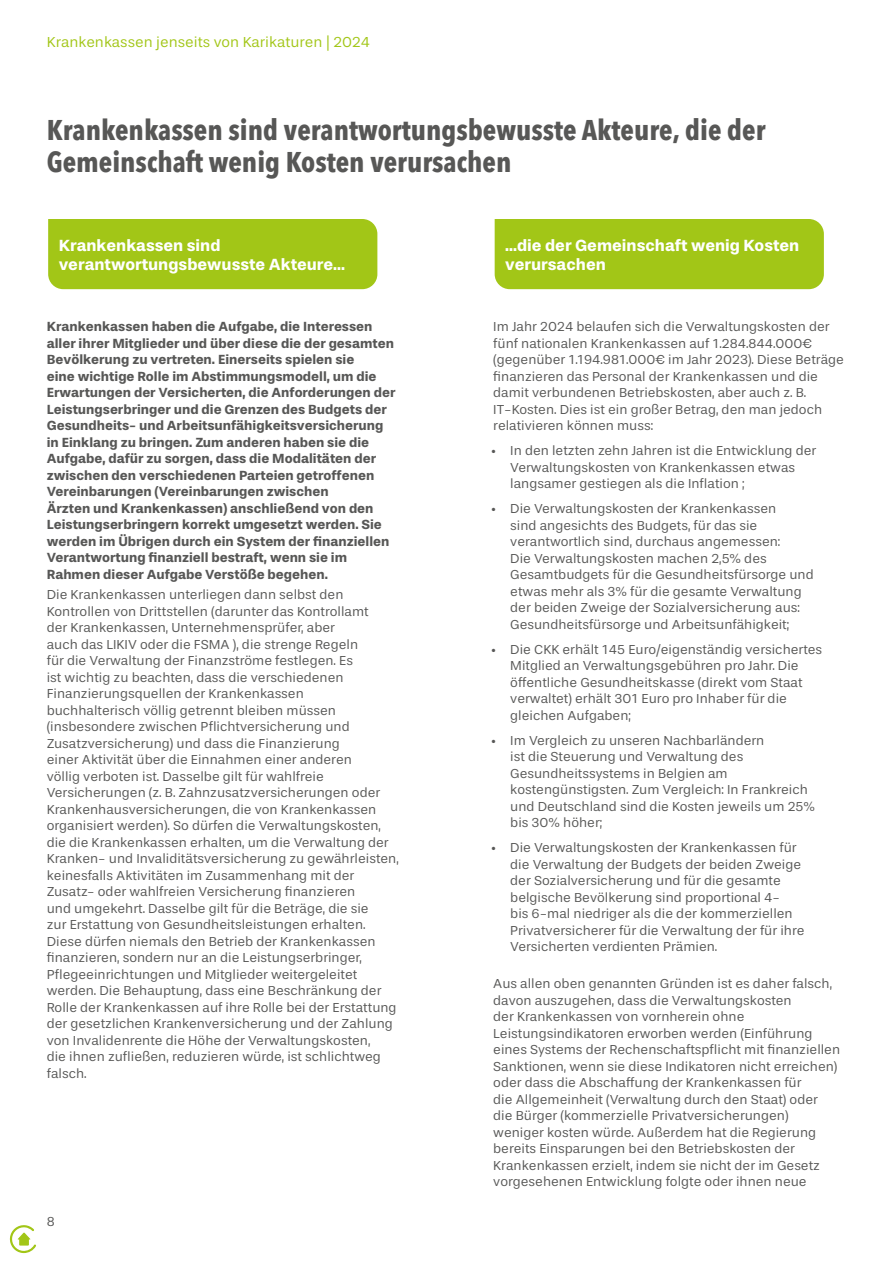
<style>
.page{position:relative;width:893px;height:1263px;background:#fff}
.page>*{position:absolute;margin:0;border:0;box-sizing:border-box;transform-origin:0 0}
.t1{font:700 28.5px/31.5px "Avenir Next Condensed";color:#575756}
.t2{font:700 16.5px/19.5px "Stevie Sans";color:#fff}
.t3{font:15px "Stevie Sans";color:#a2c617}
.t4{font:13.5px/16.5px "Stevie Sans";color:#575756}
.t5{font:700 13.5px/16.5px "Stevie Sans";color:#575756}
</style>
<div class="page">
<svg style="left:9px;top:1225px;width:27px;height:28px"></svg>
<div style="left:48px;top:219px;width:329px;height:70px;background:#a2c617"></div>
<div style="left:495px;top:219px;width:329px;height:70px;background:#a2c617"></div>
<p class="t3" style="left:47px;top:34px;width:325px">Krankenkassen jenseits von Karikaturen | 2024</p>
<h1 class="t1" style="left:47px;top:114px;width:720px">Krankenkassen sind verantwortungsbewusste Akteure, die der<br>Gemeinschaft wenig Kosten verursachen</h1>
<p class="t2" style="left:59px;top:235px;width:288px">Krankenkassen sind verantwortungsbewusste Akteure...</p>
<p class="t5" style="left:47px;top:318px;width:350px">Krankenkassen haben die Aufgabe, die Interessen aller ihrer Mitglieder und über diese die der gesamten Bevölkerung zu vertreten. Einerseits spielen sie<br>eine wichtige Rolle im Abstimmungsmodell, um die Erwartungen der Versicherten, die Anforderungen der Leistungserbringer und die Grenzen des Budgets der Gesundheits- und Arbeitsunfähigkeitsversicherung in Einklang zu bringen. Zum anderen haben sie die Aufgabe, dafür zu sorgen, dass die Modalitäten der zwischen den verschiedenen Parteien getroffenen Vereinbarungen (Vereinbarungen zwischen<br>Ärzten und Krankenkassen) anschließend von den Leistungserbringern korrekt umgesetzt werden. Sie werden im Übrigen durch ein System der finanziellen Verantwortung finanziell bestraft, wenn sie im Rahmen dieser Aufgabe Verstöße begehen.</p>
<p class="t4" style="left:47px;top:587px;width:353px">Die Krankenkassen unterliegen dann selbst den Kontrollen von Drittstellen (darunter das Kontrollamt<br>der Krankenkassen, Unternehmensprüfer, aber<br>auch das LIKIV oder die FSMA ), die strenge Regeln<br>für die Verwaltung der Finanzströme festlegen. Es<br>ist wichtig zu beachten, dass die verschiedenen Finanzierungsquellen der Krankenkassen buchhalterisch völlig getrennt bleiben müssen (insbesondere zwischen Pflichtversicherung und Zusatzversicherung) und dass die Finanzierung<br>einer Aktivität über die Einnahmen einer anderen<br>völlig verboten ist. Dasselbe gilt für wahlfreie Versicherungen (z. B. Zahnzusatzversicherungen oder Krankenhausversicherungen, die von Krankenkassen organisiert werden). So dürfen die Verwaltungskosten, die die Krankenkassen erhalten, um die Verwaltung der Kranken- und Invaliditätsversicherung zu gewährleisten, keinesfalls Aktivitäten im Zusammenhang mit der Zusatz- oder wahlfreien Versicherung finanzieren<br>und umgekehrt. Dasselbe gilt für die Beträge, die sie<br>zur Erstattung von Gesundheitsleistungen erhalten.<br>Diese dürfen niemals den Betrieb der Krankenkassen finanzieren, sondern nur an die Leistungserbringer, Pflegeeinrichtungen und Mitglieder weitergeleitet werden. Die Behauptung, dass eine Beschränkung der Rolle der Krankenkassen auf ihre Rolle bei der Erstattung der gesetzlichen Krankenversicherung und der Zahlung von Invalidenrente die Höhe der Verwaltungskosten,<br>die ihnen zufließen, reduzieren würde, ist schlichtweg falsch.</p>
<p class="t4" style="left:47px;top:1213px;width:9px">8</p>
<p class="t2" style="left:505px;top:235px;width:296px">...die der Gemeinschaft wenig Kosten verursachen</p>
<p class="t4" style="left:493px;top:318px;width:352px">Im Jahr 2024 belaufen sich die Verwaltungskosten der fünf nationalen Krankenkassen auf 1.284.844.000€ (gegenüber 1.194.981.000€ im Jahr 2023). Diese Beträge finanzieren das Personal der Krankenkassen und die damit verbundenen Betriebskosten, aber auch z. B.<br>IT-Kosten. Dies ist ein großer Betrag, den man jedoch relativieren können muss:</p>
<p class="t4" style="left:510px;top:442px;width:307px;text-indent:-19px">• In den letzten zehn Jahren ist die Entwicklung der<br>Verwaltungskosten von Krankenkassen etwas langsamer gestiegen als die Inflation ;</p>
<p class="t4" style="left:510px;top:500px;width:305px;text-indent:-19px">• Die Verwaltungskosten der Krankenkassen<br>sind angesichts des Budgets, für das sie verantwortlich sind, durchaus angemessen:<br>Die Verwaltungskosten machen 2,5% des Gesamtbudgets für die Gesundheitsfürsorge und etwas mehr als 3% für die gesamte Verwaltung der beiden Zweige der Sozialversicherung aus:<br>Gesundheitsfürsorge und Arbeitsunfähigkeit;</p>
<p class="t4" style="left:510px;top:641px;width:313px;text-indent:-19px">• Die CKK erhält 145 Euro/eigenständig versichertes Mitglied an Verwaltungsgebühren pro Jahr. Die öffentliche Gesundheitskasse (direkt vom Staat verwaltet) erhält 301 Euro pro Inhaber für die gleichen Aufgaben;</p>
<p class="t4" style="left:510px;top:732px;width:306px;text-indent:-19px">• Im Vergleich zu unseren Nachbarländern<br>ist die Steuerung und Verwaltung des Gesundheitssystems in Belgien am kostengünstigsten. Zum Vergleich: In Frankreich und Deutschland sind die Kosten jeweils um 25% bis 30% höher;</p>
<p class="t4" style="left:510px;top:839px;width:296px;text-indent:-19px">• Die Verwaltungskosten der Krankenkassen für die Verwaltung der Budgets der beiden Zweige der Sozialversicherung und für die gesamte belgische Bevölkerung sind proportional 4-<br>bis 6-mal niedriger als die der kommerziellen Privatversicherer für die Verwaltung der für ihre Versicherten verdienten Prämien.</p>
<p class="t4" style="left:493px;top:975px;width:348px">Aus allen oben genannten Gründen ist es daher falsch, davon auszugehen, dass die Verwaltungskosten<br>der Krankenkassen von vornherein ohne Leistungsindikatoren erworben werden (Einführung eines Systems der Rechenschaftspflicht mit finanziellen Sanktionen, wenn sie diese Indikatoren nicht erreichen) oder dass die Abschaffung der Krankenkassen für<br>die Allgemeinheit (Verwaltung durch den Staat) oder die Bürger (kommerzielle Privatversicherungen) weniger kosten würde. Außerdem hat die Regierung bereits Einsparungen bei den Betriebskosten der Krankenkassen erzielt, indem sie nicht der im Gesetz vorgesehenen Entwicklung folgte oder ihnen neue</p>
</div>
